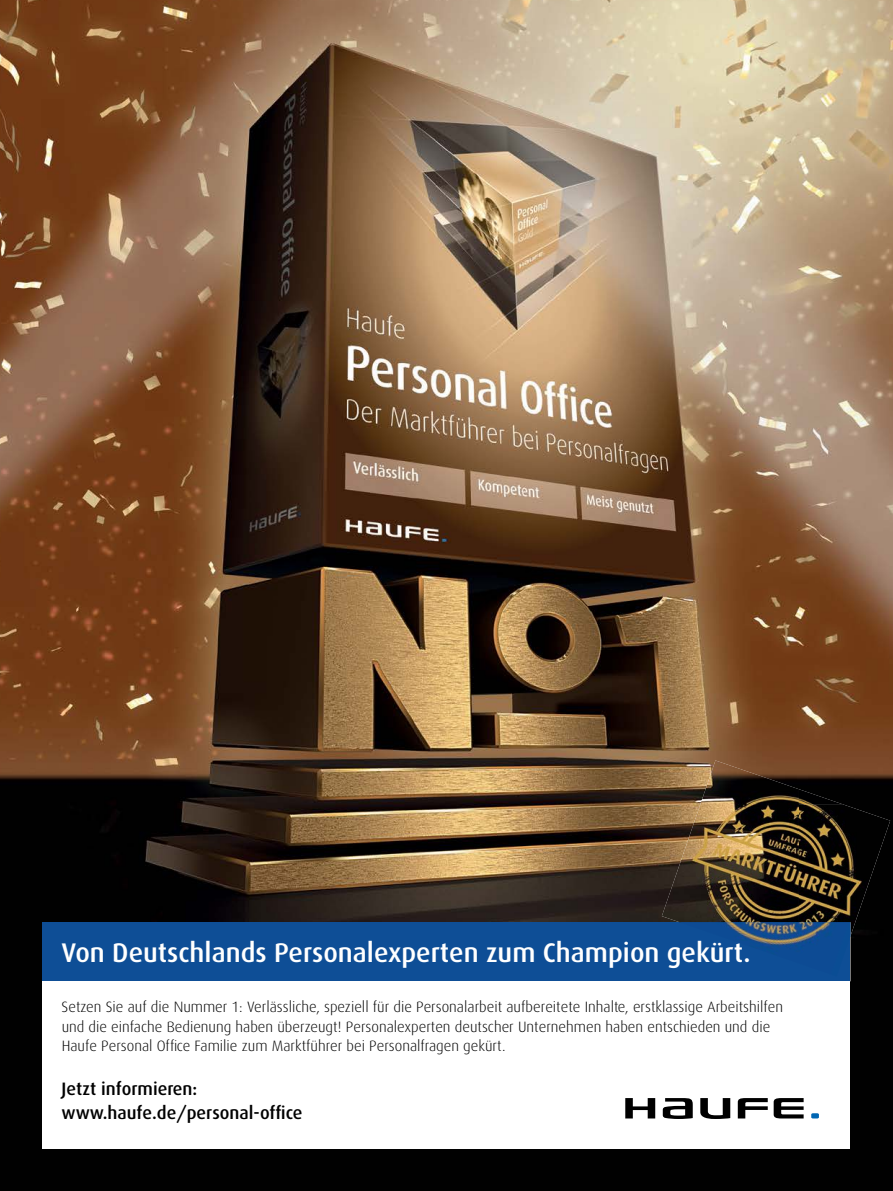
<style>
.page{position:relative;width:893px;height:1191px;background:#fff}
.page>*{position:absolute;margin:0;border:0;box-sizing:border-box;transform-origin:0 0}
.t1{font:500 27px "Dax";color:#fff}
.t2{font:500 18px/24px "Dax";color:#000}
.t3{font:300 15px/19.5px "Dax";color:#000}
</style>
<div class="page">
<img style="left:0;top:0;width:893px;height:1191px">
<div style="left:43px;top:922px;width:807px;height:59px;background:#0e4e96"></div>
<div style="left:43px;top:981px;width:807px;height:167px;background:#fff"></div>
<img style="left:662px;top:848px;width:137px;height:74px">
<img style="left:799px;top:804px;width:91px;height:132px">
<img style="left:685px;top:760px;width:114px;height:88px">
<img style="left:799px;top:789px;width:44px;height:15px">
<img style="left:680px;top:922px;width:170px;height:30px">
<img style="left:734px;top:941px;width:15px;height:5px">
<svg style="left:700px;top:1098px;width:30px;height:21px"></svg>
<svg style="left:625px;top:1098px;width:30px;height:20px"></svg>
<svg style="left:738px;top:1098px;width:30px;height:20px"></svg>
<svg style="left:774px;top:1098px;width:30px;height:20px"></svg>
<svg style="left:811px;top:1113px;width:8px;height:5px"></svg>
<svg style="left:663px;top:1098px;width:30px;height:21px"></svg>
<h1 class="t1" style="left:62px;top:937px;width:690px">Von Deutschlands Personalexperten zum Champion gekürt.</h1>
<p class="t3" style="left:62px;top:997px;width:723px">Setzen Sie auf die Nummer 1: Verlässliche, speziell für die Personalarbeit aufbereitete Inhalte, erstklassige Arbeitshilfen und die einfache Bedienung haben überzeugt! Personalexperten deutscher Unternehmen haben entschieden und die<br>Haufe Personal Office Familie zum Marktführer bei Personalfragen gekürt.</p>
<p class="t2" style="left:62px;top:1076px;width:242px">Jetzt informieren: www.haufe.de/personal-office</p>
</div>
